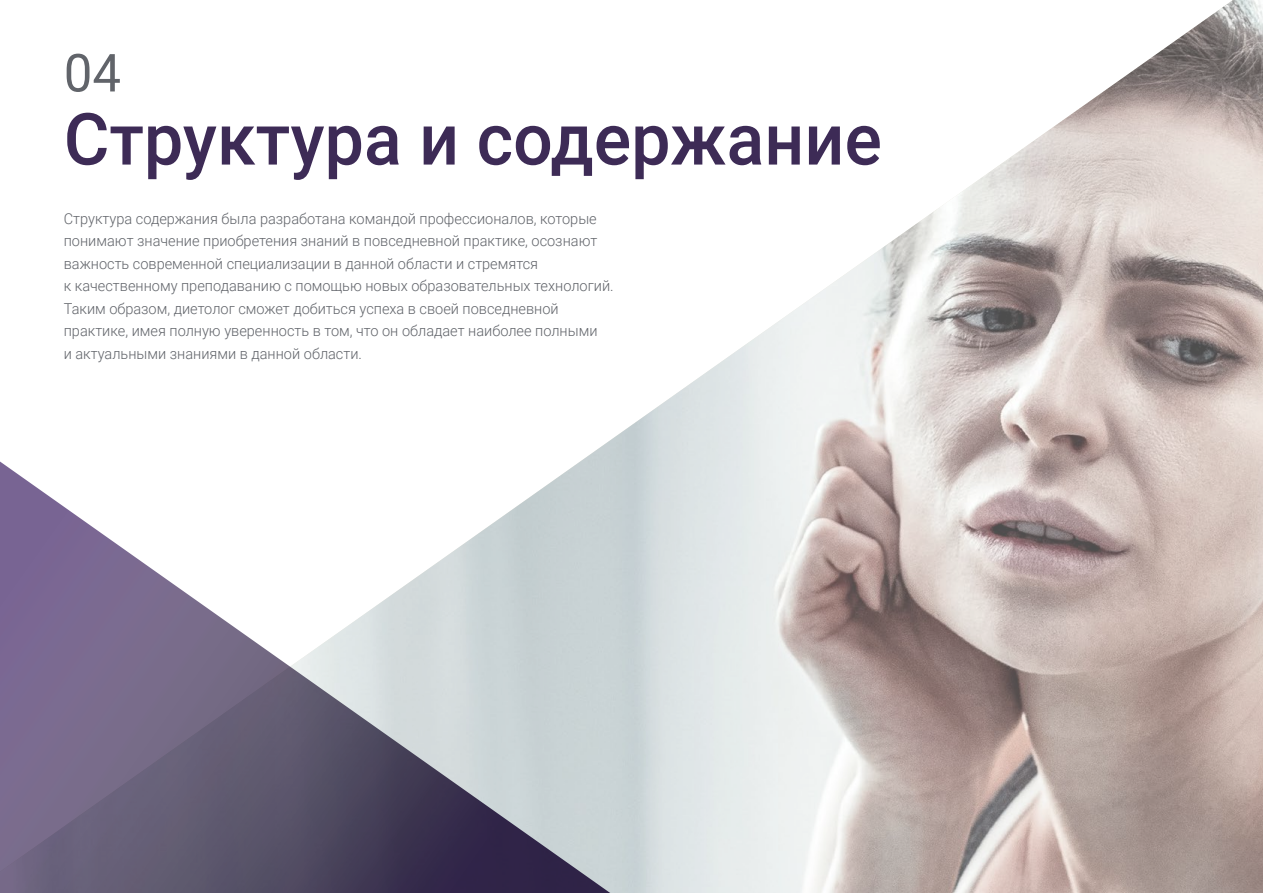
<style>
.page{position:relative;width:1263px;height:893px;background:#fff}
.page>*{position:absolute;margin:0;border:0;box-sizing:border-box;transform-origin:0 0}
.t1{font:500 72px "Roboto";color:#3d2b56}
.t2{font:52.5px "Roboto";color:#61646a}
.t3{font:300 15px/22.5px "Roboto";color:#61646a}
</style>
<div class="page">
<img style="left:602px;top:0;width:661px;height:893px">
<svg style="left:0;top:446px;width:640px;height:447px"></svg>
<h2 class="t2" style="left:64px;top:36px;width:59px">04</h2>
<h1 class="t1" style="left:64px;top:89px;width:820px">Структура и содержание</h1>
<p class="t3" style="left:64px;top:207px;width:551px">Структура содержания была разработана командой профессионалов, которые понимают значение приобретения знаний в повседневной практике, осознают важность современной специализации в данной области и стремятся<br>к качественному преподаванию с помощью новых образовательных технологий.<br>Таким образом, диетолог сможет добиться успеха в своей повседневной практике, имея полную уверенность в том, что он обладает наиболее полными<br>и актуальными знаниями в данной области.</p>
</div>
